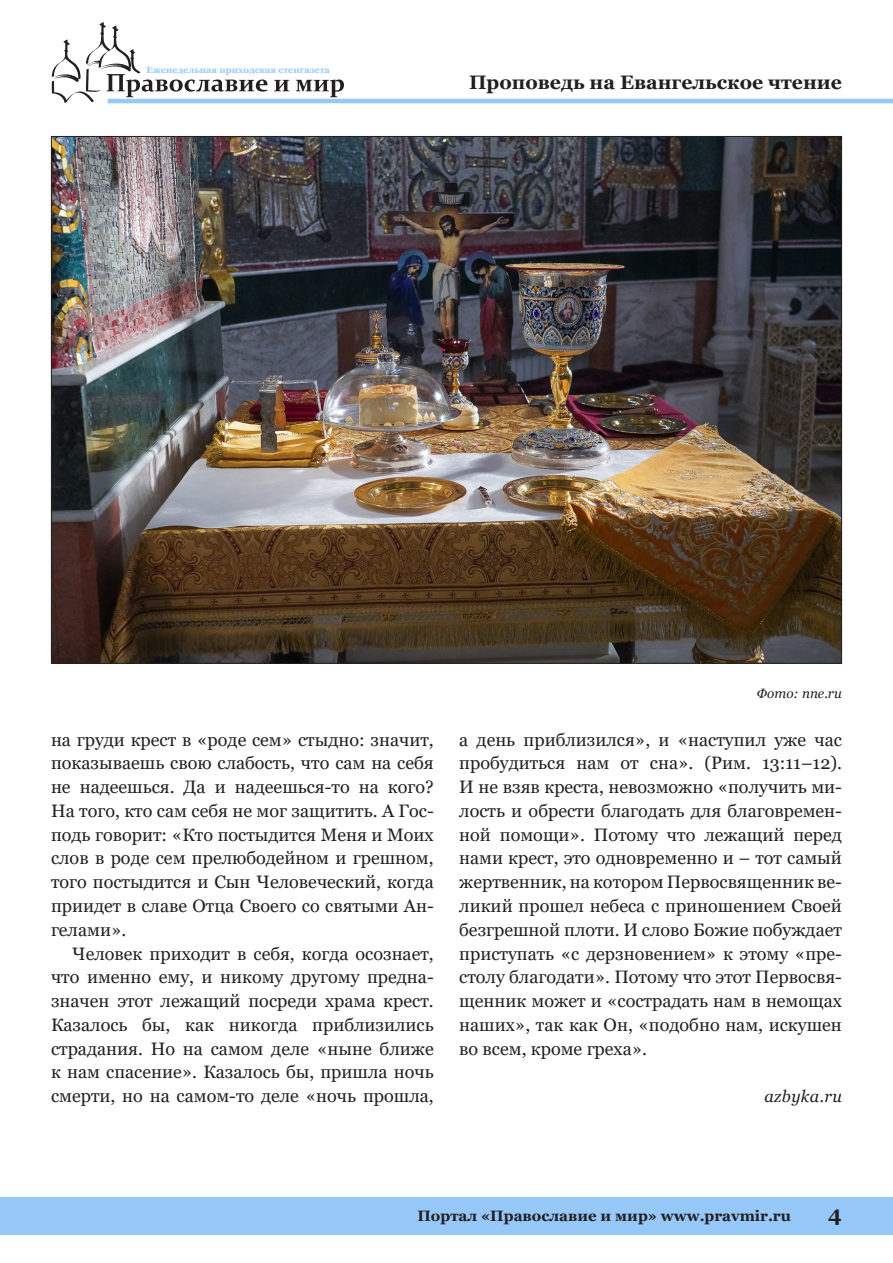
<style>
.page{position:relative;width:893px;height:1263px;background:#fff}
.page>*{position:absolute;margin:0;border:0;box-sizing:border-box;transform-origin:0 0}
.t1{font:700 21px "Georgia";color:#231f20}
.kolontitul{font:700 19.5px "Georgia";color:#231f20}
.Text{font:18px/23.7px "Georgia";color:#231f20;text-align:justify}
.Bibliography{font:italic 16.5px "Georgia";letter-spacing:.02em;color:#231f20}
.t2{font:700 15px "Georgia";color:#231f20}
.Podpis_pod_photo{font:italic 13.5px "Georgia";color:#231f20}
.t3{font:700 9px "Georgia";color:#96c8fa}
</style>
<div class="page">
<svg style="left:52px;top:22px;width:215px;height:81px"></svg>
<svg style="left:274px;top:80px;width:15px;height:11px"></svg>
<svg style="left:296px;top:79px;width:48px;height:18px"></svg>
<hr style="left:108px;top:99px;width:785px;height:4px;background:#96c8fa">
<div style="left:0;top:1197px;width:893px;height:37px;background:#96c8fa"></div>
<img style="left:53px;top:138px;width:787px;height:524px">
<p class="t3" style="left:147px;top:64px;width:185px">Еженедельная приходская стенгазета</p>
<p class="kolontitul" style="left:469px;top:69px;width:374px">Проповедь на Евангельское чтение</p>
<p class="Text" style="left:51px;top:728px;width:384px">на груди крест в «роде сем» стыдно: значит, показываешь свою слабость, что сам на себя не надеешься. Да и надеешься-то на кого?<br>На того, кто сам себя не мог защитить. А Гос&shy;подь говорит: «Кто постыдится Меня и Моих слов в роде сем прелюбодейном и грешном, того постыдится и Сын Человеческий, когда приидет в славе Отца Своего со святыми Ан&shy;гелами».</p>
<p class="Text" style="left:51px;top:942px;width:384px;text-indent:21px">Человек приходит в себя, когда осознает, что именно ему, и никому другому предна&shy;значен этот лежащий посреди храма крест.<br>Казалось бы, как никогда приблизились страдания. Но на самом деле «ныне ближе к нам спасение». Казалось бы, пришла ночь смерти, но на самом-то деле «ночь прошла,</p>
<p class="Podpis_pod_photo" style="left:757px;top:684px;width:87px">Фото: nne.ru</p>
<p class="Text" style="left:459px;top:728px;width:384px">а день приблизился», и «наступил уже час пробудиться нам от сна». (Рим. 13:11–12).<br>И не взяв креста, невозможно «получить ми&shy;лость и обрести благодать для благовремен&shy;ной помощи». Потому что лежащий перед нами крест, это одновременно и – тот самый жертвенник, на котором Первосвященник ве&shy;ликий прошел небеса с приношением Своей безгрешной плоти. И слово Божие побуждает приступать «с дерзновением» к этому «пре&shy;столу благодати». Потому что этот Первосвя&shy;щенник может и «сострадать нам в немощах наших», так как Он, «подобно нам, искушен во всем, кроме греха».</p>
<p class="Bibliography" style="left:764px;top:1086px;width:79px">azbyka.ru</p>
<p class="t2" style="left:417px;top:1206px;width:375px">Портал «Православие и мир» www.pravmir.ru</p>
<p class="t1" style="left:828px;top:1200px;width:15px">4</p>
</div>
